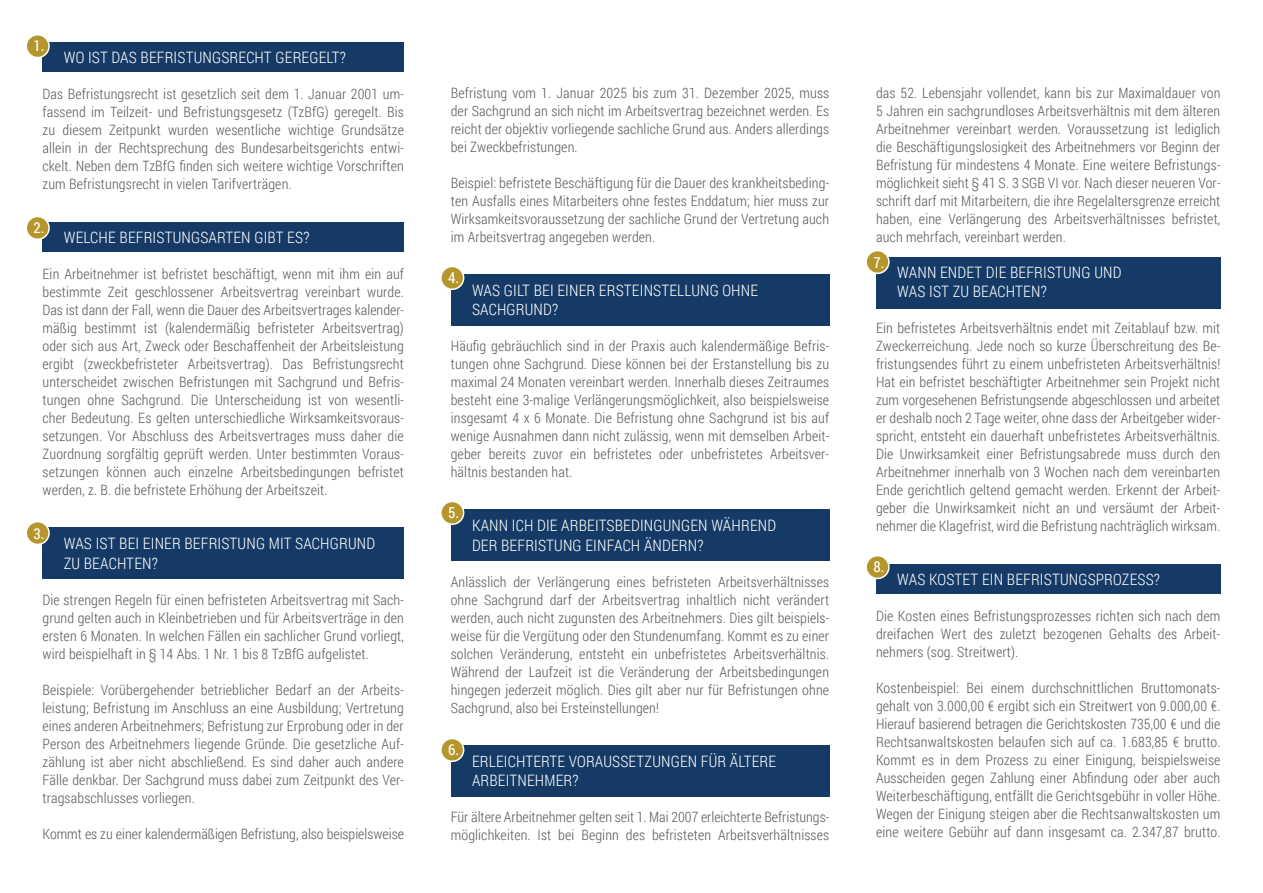
<style>
.page{position:relative;width:1263px;height:893px;background:#fff}
.page>*{position:absolute;margin:0;border:0;box-sizing:border-box;transform-origin:0 0}
.t1{font:300 15.75px/19.5px "Roboto Condensed";letter-spacing:.01em;color:#fff}
.t2{font:15px "Roboto Condensed";color:#fff}
.t3{font:300 14.25px/18px "Roboto Condensed";letter-spacing:.01em;color:#5a5d5d;text-align:justify}
</style>
<div class="page">
<div style="left:43px;top:43px;width:361px;height:29px;background:#143a65"></div>
<div style="left:26px;top:35px;width:23px;height:23px;background:#b5962d;border-radius:50%"></div>
<div style="left:26px;top:34px;width:24px;height:24px;border:2px solid #fff;border-radius:50%"></div>
<div style="left:876px;top:564px;width:344px;height:30px;background:#143a65"></div>
<div style="left:876px;top:257px;width:344px;height:51px;background:#143a65"></div>
<div style="left:866px;top:251px;width:23px;height:22px;background:#b5962d;border-radius:50%"></div>
<div style="left:865px;top:250px;width:25px;height:24px;border:2px solid #fff;border-radius:50%"></div>
<div style="left:451px;top:745px;width:378px;height:51px;background:#143a65"></div>
<div style="left:441px;top:738px;width:23px;height:23px;background:#b5962d;border-radius:50%"></div>
<div style="left:440px;top:738px;width:24px;height:24px;border:2px solid #fff;border-radius:50%"></div>
<div style="left:451px;top:509px;width:378px;height:51px;background:#143a65"></div>
<div style="left:451px;top:274px;width:378px;height:51px;background:#143a65"></div>
<div style="left:43px;top:527px;width:361px;height:51px;background:#143a65"></div>
<div style="left:26px;top:522px;width:23px;height:22px;background:#b5962d;border-radius:50%"></div>
<div style="left:26px;top:521px;width:24px;height:24px;border:2px solid #fff;border-radius:50%"></div>
<div style="left:43px;top:222px;width:361px;height:30px;background:#143a65"></div>
<div style="left:26px;top:217px;width:23px;height:22px;background:#b5962d;border-radius:50%"></div>
<div style="left:26px;top:216px;width:24px;height:24px;border:2px solid #fff;border-radius:50%"></div>
<div style="left:441px;top:266px;width:23px;height:23px;background:#b5962d;border-radius:50%"></div>
<div style="left:440px;top:266px;width:24px;height:24px;border:2px solid #fff;border-radius:50%"></div>
<div style="left:441px;top:501px;width:23px;height:23px;background:#b5962d;border-radius:50%"></div>
<div style="left:440px;top:501px;width:24px;height:24px;border:2px solid #fff;border-radius:50%"></div>
<div style="left:866px;top:556px;width:23px;height:22px;background:#b5962d;border-radius:50%"></div>
<div style="left:865px;top:555px;width:25px;height:24px;border:2px solid #fff;border-radius:50%"></div>
<p class="t2" style="left:34px;top:35px;width:12px">1.</p>
<p class="t1" style="left:64px;top:47px;width:284px">WO IST DAS BEFRISTUNGSRECHT GEREGELT?</p>
<p class="t3" style="left:43px;top:85px;width:363px">Das Befristungsrecht ist gesetzlich seit dem 1. Januar 2001 um&shy;fassend im Teilzeit- und Befristungsgesetz (TzBfG) geregelt. Bis zu diesem Zeitpunkt wurden wesentliche wichtige Grundsätze allein in der Rechtsprechung des Bundesarbeitsgerichts entwi&shy;ckelt. Neben dem TzBfG finden sich weitere wichtige Vorschriften zum Befristungsrecht in vielen Tarifverträgen.</p>
<p class="t1" style="left:64px;top:227px;width:247px">WELCHE BEFRISTUNGSARTEN GIBT ES?</p>
<p class="t3" style="left:43px;top:265px;width:363px">Ein Arbeitnehmer ist befristet beschäftigt, wenn mit ihm ein auf bestimmte Zeit geschlossener Arbeitsvertrag vereinbart wurde.<br>Das ist dann der Fall, wenn die Dauer des Arbeitsvertrages kalender&shy;mäßig bestimmt ist (kalendermäßig befristeter Arbeitsvertrag) oder sich aus Art, Zweck oder Beschaffenheit der Arbeitsleistung ergibt (zweckbefristeter Arbeitsvertrag). Das Befristungsrecht unterscheidet zwischen Befristungen mit Sachgrund und Befris&shy;tungen ohne Sachgrund. Die Unterscheidung ist von wesentli&shy;cher Bedeutung. Es gelten unterschiedliche Wirksamkeitsvoraus&shy;setzungen. Vor Abschluss des Arbeitsvertrages muss daher die Zuordnung sorgfältig geprüft werden. Unter bestimmten Voraus&shy;setzungen können auch einzelne Arbeitsbedingungen befristet werden, z. B. die befristete Erhöhung der Arbeitszeit.</p>
<p class="t1" style="left:64px;top:533px;width:313px">WAS IST BEI EINER BEFRISTUNG MIT SACHGRUND<br>ZU BEACHTEN?</p>
<p class="t3" style="left:43px;top:590px;width:363px">Die strengen Regeln für einen befristeten Arbeitsvertrag mit Sach&shy;grund gelten auch in Kleinbetrieben und für Arbeitsverträge in den ersten 6 Monaten. In welchen Fällen ein sachlicher Grund vorliegt, wird beispielhaft in § 14 Abs. 1 Nr. 1 bis 8 TzBfG aufgelistet.</p>
<p class="t3" style="left:43px;top:680px;width:363px">Beispiele: Vorübergehender betrieblicher Bedarf an der Arbeits&shy;leistung; Befristung im Anschluss an eine Ausbildung; Vertretung eines anderen Arbeitnehmers; Befristung zur Erprobung oder in der Person des Arbeitnehmers liegende Gründe. Die gesetzliche Auf&shy;zählung ist aber nicht abschließend. Es sind daher auch andere Fälle denkbar. Der Sachgrund muss dabei zum Zeitpunkt des Ver&shy;tragsabschlusses vorliegen.</p>
<p class="t3" style="left:43px;top:824px;width:363px">Kommt es zu einer kalendermäßigen Befristung, also beispielsweise</p>
<p class="t2" style="left:34px;top:217px;width:12px">2.</p>
<p class="t2" style="left:34px;top:523px;width:12px">3.</p>
<p class="t3" style="left:451px;top:83px;width:380px">Befristung vom 1. Januar 2025 bis zum 31. Dezember 2025, muss der Sachgrund an sich nicht im Arbeitsvertrag bezeichnet werden. Es reicht der objektiv vorliegende sachliche Grund aus. Anders allerdings bei Zweckbefristungen.</p>
<p class="t3" style="left:451px;top:173px;width:380px">Beispiel: befristete Beschäftigung für die Dauer des krankheitsbeding&shy;ten Ausfalls eines Mitarbeiters ohne festes Enddatum; hier muss zur Wirksamkeitsvoraussetzung der sachliche Grund der Vertretung auch im Arbeitsvertrag angegeben werden.</p>
<p class="t1" style="left:472px;top:280px;width:288px">WAS GILT BEI EINER ERSTEINSTELLUNG OHNE</p>
<p class="t1" style="left:472px;top:299px;width:88px">SACHGRUND?</p>
<p class="t3" style="left:451px;top:337px;width:380px">Häufig gebräuchlich sind in der Praxis auch kalendermäßige Befris&shy;tungen ohne Sachgrund. Diese können bei der Erstanstellung bis zu maximal 24 Monaten vereinbart werden. Innerhalb dieses Zeitraumes besteht eine 3-malige Verlängerungsmöglichkeit, also beispielsweise insgesamt 4 x 6 Monate. Die Befristung ohne Sachgrund ist bis auf wenige Ausnahmen dann nicht zulässig, wenn mit demselben Arbeit&shy;geber bereits zuvor ein befristetes oder unbefristetes Arbeitsver&shy;hältnis bestanden hat.</p>
<p class="t2" style="left:448px;top:267px;width:12px">4.</p>
<p class="t2" style="left:448px;top:502px;width:12px">5.</p>
<p class="t1" style="left:472px;top:515px;width:306px">KANN ICH DIE ARBEITSBEDINGUNGEN WÄHREND</p>
<p class="t1" style="left:472px;top:535px;width:233px">DER BEFRISTUNG EINFACH ÄNDERN?</p>
<p class="t3" style="left:451px;top:572px;width:380px">Anlässlich der Verlängerung eines befristeten Arbeitsverhältnisses ohne Sachgrund darf der Arbeitsvertrag inhaltlich nicht verändert werden, auch nicht zugunsten des Arbeitnehmers. Dies gilt beispiels&shy;weise für die Vergütung oder den Stundenumfang. Kommt es zu einer solchen Veränderung, entsteht ein unbefristetes Arbeitsverhältnis.<br>Während der Laufzeit ist die Veränderung der Arbeitsbedingungen hingegen jederzeit möglich. Dies gilt aber nur für Befristungen ohne Sachgrund, also bei Ersteinstellungen!</p>
<p class="t1" style="left:472px;top:751px;width:306px">ERLEICHTERTE VORAUSSETZUNGEN FÜR ÄLTERE</p>
<p class="t1" style="left:472px;top:770px;width:108px">ARBEITNEHMER?</p>
<p class="t3" style="left:451px;top:808px;width:380px">Für ältere Arbeitnehmer gelten seit 1. Mai 2007 erleichterte Befristungs&shy;möglichkeiten. Ist bei Beginn des befristeten Arbeitsverhältnisses</p>
<p class="t2" style="left:448px;top:739px;width:12px">6.</p>
<p class="t3" style="left:876px;top:83px;width:346px">das 52. Lebensjahr vollendet, kann bis zur Maximaldauer von 5 Jahren ein sachgrundloses Arbeitsverhältnis mit dem älteren Arbeitnehmer vereinbart werden. Voraussetzung ist lediglich die Beschäftigungslosigkeit des Arbeitnehmers vor Beginn der Befristung für mindestens 4 Monate. Eine weitere Befristungs&shy;möglichkeit sieht § 41 S. 3 SGB VI vor. Nach dieser neueren Vor&shy;schrift darf mit Mitarbeitern, die ihre Regelaltersgrenze erreicht haben, eine Verlängerung des Arbeitsverhältnisses befristet, auch mehrfach, vereinbart werden.</p>
<p class="t1" style="left:897px;top:262px;width:226px">WANN ENDET DIE BEFRISTUNG UND</p>
<p class="t1" style="left:897px;top:281px;width:151px">WAS IST ZU BEACHTEN?</p>
<p class="t3" style="left:876px;top:319px;width:346px">Ein befristetes Arbeitsverhältnis endet mit Zeitablauf bzw. mit Zweckerreichung. Jede noch so kurze Überschreitung des Be&shy;fristungsendes führt zu einem unbefristeten Arbeitsverhältnis!<br>Hat ein befristet beschäftigter Arbeitnehmer sein Projekt nicht zum vorgesehenen Befristungsende abgeschlossen und arbeitet er deshalb noch 2 Tage weiter, ohne dass der Arbeitgeber wider&shy;spricht, entsteht ein dauerhaft unbefristetes Arbeitsverhältnis.<br>Die Unwirksamkeit einer Befristungsabrede muss durch den Arbeitnehmer innerhalb von 3 Wochen nach dem vereinbarten Ende gerichtlich geltend gemacht werden. Erkennt der Arbeit&shy;geber die Unwirksamkeit nicht an und versäumt der Arbeit&shy;nehmer die Klagefrist, wird die Befristung nachträglich wirksam.</p>
<p class="t1" style="left:897px;top:569px;width:264px">WAS KOSTET EIN BEFRISTUNGSPROZESS?</p>
<p class="t3" style="left:876px;top:607px;width:346px">Die Kosten eines Befristungsprozesses richten sich nach dem dreifachen Wert des zuletzt bezogenen Gehalts des Arbeit&shy;nehmers (sog. Streitwert).</p>
<p class="t3" style="left:876px;top:679px;width:346px">Kostenbeispiel: Bei einem durchschnittlichen Bruttomonats&shy;gehalt von 3.000,00 € ergibt sich ein Streitwert von 9.000,00 €.<br>Hierauf basierend betragen die Gerichtskosten 735,00 € und die Rechtsanwaltskosten belaufen sich auf ca. 1.683,85 € brutto.<br>Kommt es in dem Prozess zu einer Einigung, beispielsweise Ausscheiden gegen Zahlung einer Abfindung oder aber auch Weiterbeschäftigung, entfällt die Gerichtsgebühr in voller Höhe.</p>
<p class="t3" style="left:876px;top:805px;width:346px">Wegen der Einigung steigen aber die Rechtsanwaltskosten um eine weitere Gebühr auf dann insgesamt ca. 2.347,87 brutto.</p>
<p class="t2" style="left:873px;top:252px;width:12px">7.</p>
<p class="t2" style="left:873px;top:556px;width:12px">8.</p>
</div>
